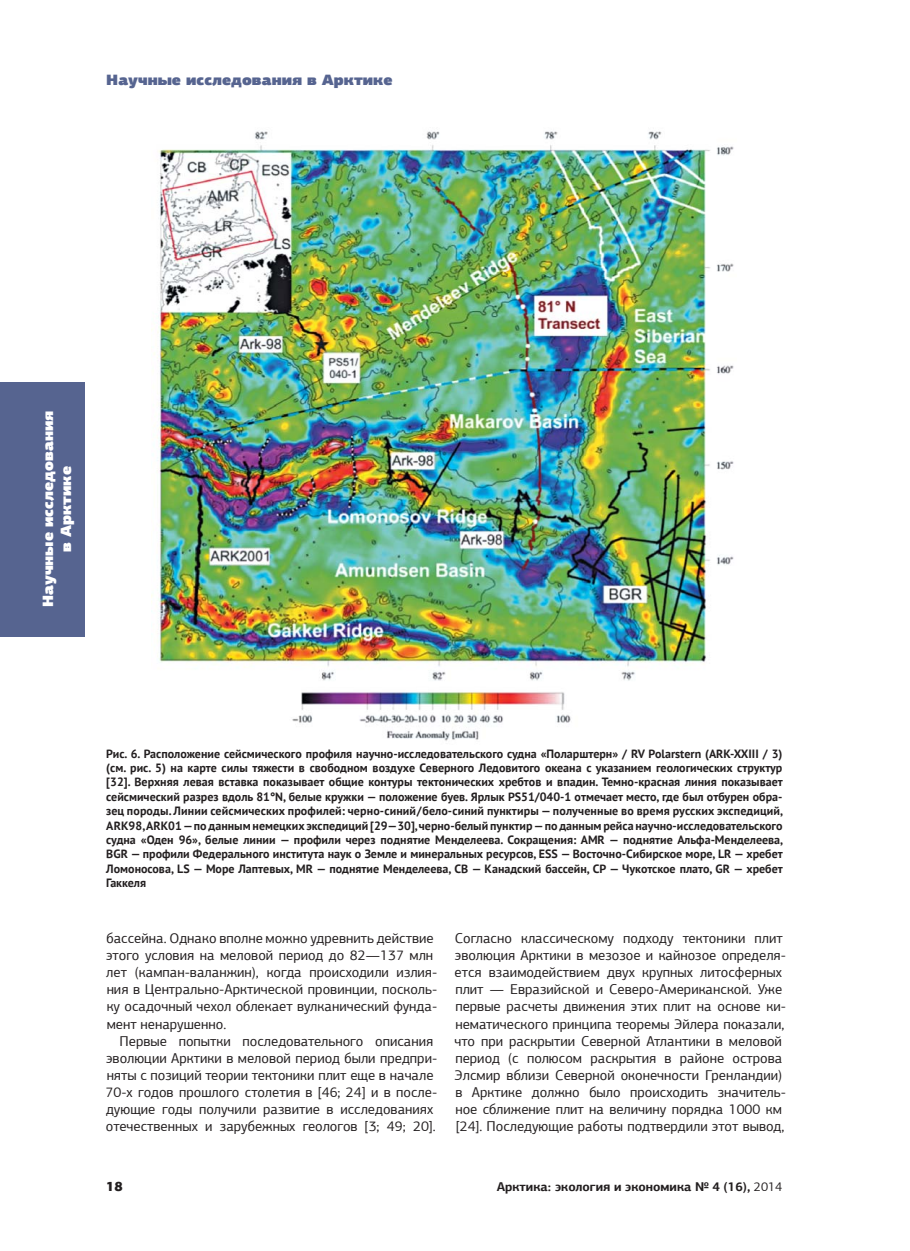
<style>
.page{position:relative;width:910px;height:1251px;background:#fff}
.page>*{position:absolute;margin:0;border:0;box-sizing:border-box;transform-origin:0 0}
.t1{font:900 15px "PF Agora Sans Pro";color:#566490}
.t2{font:900 15px/18px "PF Agora Sans Pro";color:#fff;text-align:center}
.t3{font:14.25px/17.1px "PF Agora Sans Pro";color:#231f20}
.t4{font:900 13.5px "PF Agora Sans Pro";color:#231f20}
.t5{font:700 12.75px "PF Agora Sans Pro";color:#231f20}
.t6{font:700 12px/14.4px "PT Sans";color:#231f20;text-align:justify}
.s1{font-weight:400}
</style>
<div class="page">
<div style="left:0;top:382px;width:85px;height:254px;background:#566490"></div>
<img style="left:152px;top:131px;width:582px;height:610px">
<p class="t1" style="left:106px;top:74px;width:288px">Научные исследования в Арктике</p>
<p class="t2" style="left:41px;top:607px;width:197px;rotate:-90deg">Научные исследования в Арктике</p>
<p class="t6" style="left:106px;top:745px;width:678px">Рис. 6. Расположение сейсмического профиля научно-исследовательского судна «Поларштерн» / RV Polarstern (ARK-XXIII / 3) (см. рис. 5) на карте силы тяжести в свободном воздухе Северного Ледовитого океана с указанием геологических структур [32]. Верхняя левая вставка показывает общие контуры тектонических хребтов и впадин. Темно-красная линия показывает сейсмический разрез вдоль 81°N, белые кружки — положение буев. Ярлык PS51/040-1 отмечает место, где был отбурен обра&shy;зец породы. Линии сейсмических профилей: черно-синий / бело-синий пунктиры — полученные во время русских экспедиций, ARK98, ARK01 — по данным немецких экспедиций [29—30], черно-белый пунктир — по данным рейса научно-исследовательского судна «Оден 96», белые линии — профили через поднятие Менделеева. Сокращения: AMR — поднятие Альфа-Менделеева, BGR — профили Федерального института наук о Земле и минеральных ресурсов, ESS — Восточно-Сибирское море, LR — хребет Ломоносова, LS — Море Лаптевых, MR — поднятие Менделеева, CB — Канадский бассейн, CP — Чукотское плато, GR — хребет Гаккеля</p>
<p class="t3" style="left:106px;top:930px;width:333px">бассейна. Однако вполне можно удревнить действие этого условия на меловой период до 82—137 млн лет (кампан-валанжин), когда происходили излия&shy;ния в Центрально-Арктической провинции, посколь&shy;ку осадочный чехол облекает вулканический фунда&shy;мент ненарушенно.</p>
<p class="t3" style="left:106px;top:1033px;width:333px;text-indent:14px">Первые попытки последовательного описания эволюции Арктики в меловой период были предпри&shy;няты с позиций теории тектоники плит еще в начале 70-х годов прошлого столетия в [46; 24] и в после&shy;дующие годы получили развитие в исследованиях отечественных и зарубежных геологов [3; 49; 20].</p>
<p class="t3" style="left:454px;top:930px;width:333px">Согласно классическому подходу тектоники плит эволюция Арктики в мезозое и кайнозое определя&shy;ется взаимодействием двух крупных литосферных плит — Евразийской и Северо-Американской. Уже первые расчеты движения этих плит на основе ки&shy;нематического принципа теоремы Эйлера показали, что при раскрытии Северной Атлантики в меловой период (с полюсом раскрытия в районе острова Элсмир вблизи Северной оконечности Гренландии) в Арктике должно было происходить значитель&shy;ное сближение плит на величину порядка 1000 км [24]. Последующие работы подтвердили этот вывод,</p>
<p class="t4" style="left:106px;top:1180px;width:18px">18</p>
<p class="t5" style="left:497px;top:1181px;width:287px">Арктика: экология и экономика № 4 (16), <span class="s1">2014</span></p>
</div>
